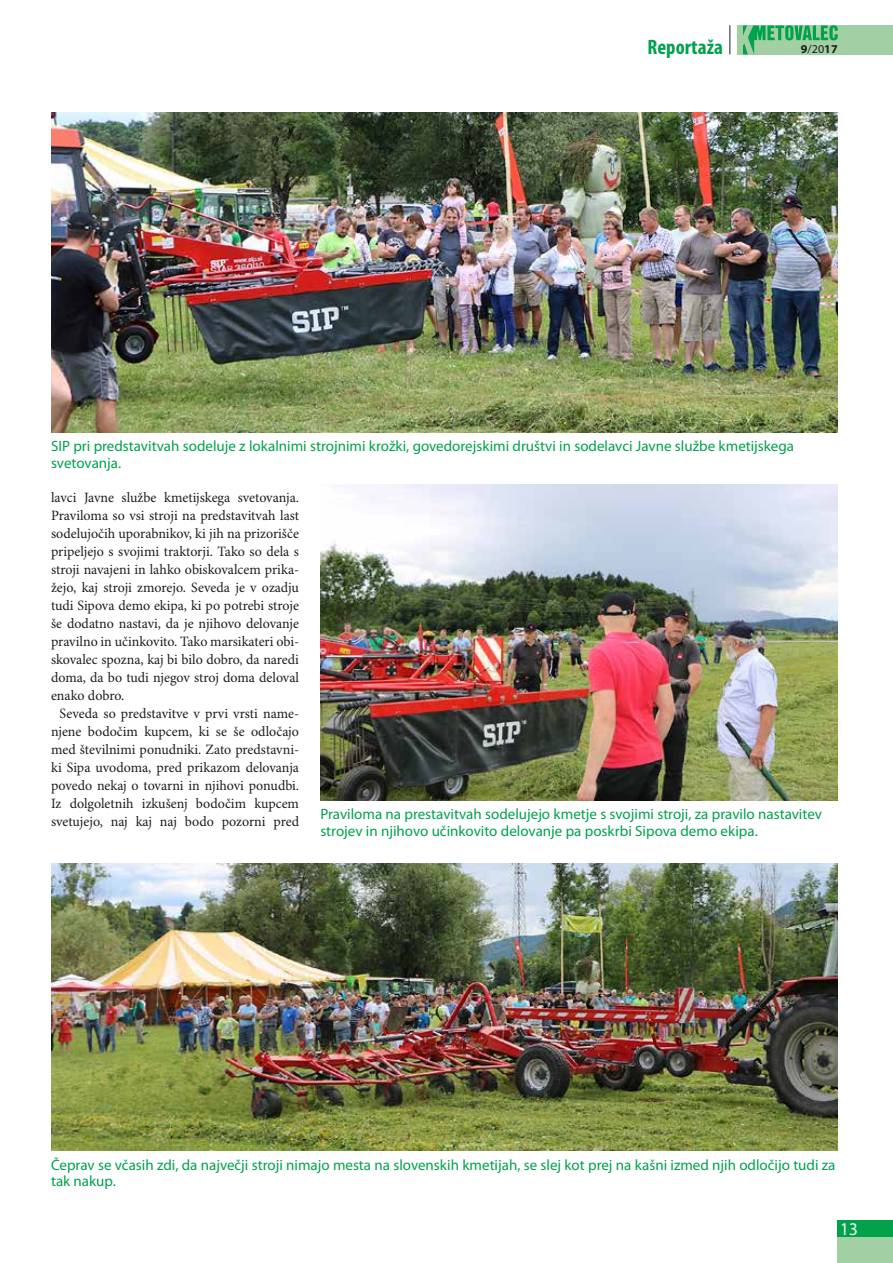
<style>
.page{position:relative;width:893px;height:1263px;background:#fff}
.page>*{position:absolute;margin:0;border:0;box-sizing:border-box;transform-origin:0 0}
.t1{font:700 condensed 21px "Myriad Pro";color:#00a24c}
.t2{font:18px "Myriad Pro";color:#fff;scale:.95 1}
.t3{font:15px/16.5px "Myriad Pro";color:#00a24c}
.t4{font:14.25px "Minion Pro";color:#1d1d1b}
.t5{font:700 12px "Myriad Pro";color:#1d1d1b}
.s1{font-weight:400}
</style>
<div class="page">
<img style="left:51px;top:113px;width:787px;height:319px">
<img style="left:51px;top:864px;width:787px;height:287px">
<img style="left:320px;top:485px;width:518px;height:315px">
<div style="left:737px;top:25px;width:156px;height:29px;background:#a2d0a4"></div>
<div style="left:838px;top:1220px;width:55px;height:17px;background:#00a24c"></div>
<div style="left:838px;top:1237px;width:55px;height:26px;background:#a2d0a4"></div>
<svg style="left:743px;top:25px;width:95px;height:29px"></svg>
<svg style="left:729px;top:25px;width:1px;height:29px"></svg>
<h1 class="t1" style="left:648px;top:36px;width:77px">Reportaža</h1>
<p class="t5" style="left:801px;top:42px;width:39px">9<span class="s1">/20</span>17</p>
<p class="t3" style="left:51px;top:438px;width:744px">SIP pri predstavitvah sodeluje z lokalnimi strojnimi krožki, govedorejskimi društvi in sodelavci Javne službe kmetijskega svetovanja.</p>
<p class="t4" style="left:51px;top:489px;width:250px">lavci Javne službe kmetijskega svetovanja.</p>
<p class="t4" style="left:51px;top:507px;width:250px">Praviloma so vsi stroji na predstavitvah last</p>
<p class="t4" style="left:51px;top:525px;width:250px">sodelujočih uporabnikov, ki jih na prizorišče</p>
<p class="t4" style="left:51px;top:543px;width:250px">pripeljejo s svojimi traktorji. Tako so dela s</p>
<p class="t4" style="left:51px;top:561px;width:250px">stroji navajeni in lahko obiskovalcem prika-</p>
<p class="t4" style="left:51px;top:579px;width:250px">žejo, kaj stroji zmorejo. Seveda je v ozadju</p>
<p class="t4" style="left:51px;top:597px;width:250px">tudi Sipova demo ekipa, ki po potrebi stroje</p>
<p class="t4" style="left:51px;top:615px;width:250px">še dodatno nastavi, da je njihovo delovanje</p>
<p class="t4" style="left:51px;top:633px;width:250px">pravilno in učinkovito. Tako marsikateri obi-</p>
<p class="t4" style="left:51px;top:651px;width:250px">skovalec spozna, kaj bi bilo dobro, da naredi</p>
<p class="t4" style="left:51px;top:669px;width:250px">doma, da bo tudi njegov stroj doma deloval</p>
<p class="t4" style="left:51px;top:687px;width:75px">enako dobro.</p>
<p class="t4" style="left:60px;top:705px;width:241px">Seveda so predstavitve v prvi vrsti name-</p>
<p class="t4" style="left:51px;top:723px;width:250px">njene bodočim kupcem, ki se še odločajo</p>
<p class="t4" style="left:51px;top:741px;width:250px">med številnimi ponudniki. Zato predstavni-</p>
<p class="t4" style="left:51px;top:759px;width:250px">ki Sipa uvodoma, pred prikazom delovanja</p>
<p class="t4" style="left:51px;top:777px;width:250px">povedo nekaj o tovarni in njihovi ponudbi.</p>
<p class="t4" style="left:51px;top:795px;width:250px">Iz dolgoletnih izkušenj bodočim kupcem</p>
<p class="t4" style="left:51px;top:813px;width:250px">svetujejo, naj kaj naj bodo pozorni pred</p>
<p class="t3" style="left:320px;top:806px;width:503px">Praviloma na prestavitvah sodelujejo kmetje s svojimi stroji, za pravilo nastavitev strojev in njihovo učinkovito delovanje pa poskrbi Sipova demo ekipa.</p>
<p class="t3" style="left:51px;top:1157px;width:786px">Čeprav se včasih zdi, da največji stroji nimajo mesta na slovenskih kmetijah, se slej kot prej na kašni izmed njih odločijo tudi za tak nakup.</p>
<p class="t2" style="left:840px;top:1219px;width:20px">13</p>
</div>
